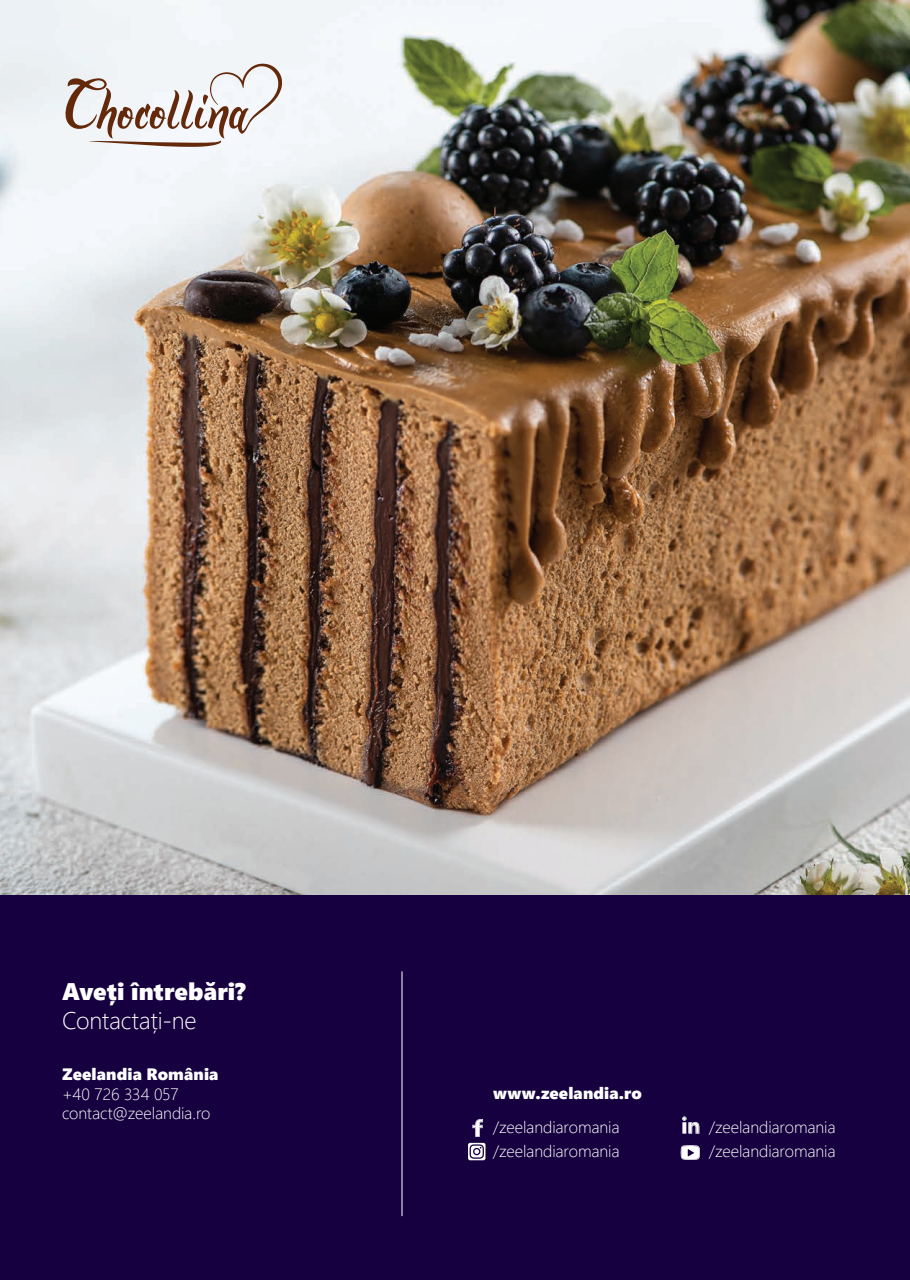
<style>
.page{position:relative;width:910px;height:1280px;background:#fff}
.page>*{position:absolute;margin:0;border:0;box-sizing:border-box;transform-origin:0 0}
.t1{font:24px "Segoe UI Black";letter-spacing:.005em;color:#fff}
.t2{font:300 24px "Segoe UI";letter-spacing:-.005em;color:#fff}
.t3{font:300 16.5px/19.8px "Segoe UI";letter-spacing:-.005em;color:#fff}
.t4{font:16.5px "Segoe UI Black";letter-spacing:.01em;color:#fff}
</style>
<div class="page">
<img style="left:0;top:0;width:910px;height:895px">
<div style="left:0;top:895px;width:910px;height:385px;background:#16003f"></div>
<hr style="left:402px;top:971px;width:1px;height:245px;background:#fff">
<svg style="left:681px;top:1145px;width:19px;height:15px"></svg>
<svg style="left:682px;top:1116px;width:17px;height:18px"></svg>
<svg style="left:472px;top:1119px;width:11px;height:18px"></svg>
<svg style="left:468px;top:1143px;width:17px;height:17px"></svg>
<svg style="left:61px;top:64px;width:221px;height:83px"></svg>
<h1 class="t1" style="left:62px;top:974px;width:185px">Aveți întrebări?</h1>
<h1 class="t2" style="left:62px;top:998px;width:136px">Contactați-ne</h1>
<p class="t4" style="left:62px;top:1062px;width:158px">Zeelandia România</p>
<p class="t3" style="left:62px;top:1082px;width:150px">+40 726 334 057 contact@zeelandia.ro</p>
<p class="t4" style="left:493px;top:1082px;width:150px">www.zeelandia.ro</p>
<p class="t3" style="left:493px;top:1116px;width:128px">/zeelandiaromania</p>
<p class="t3" style="left:709px;top:1116px;width:128px">/zeelandiaromania</p>
<p class="t3" style="left:493px;top:1140px;width:128px">/zeelandiaromania</p>
<p class="t3" style="left:709px;top:1140px;width:128px">/zeelandiaromania</p>
</div>
